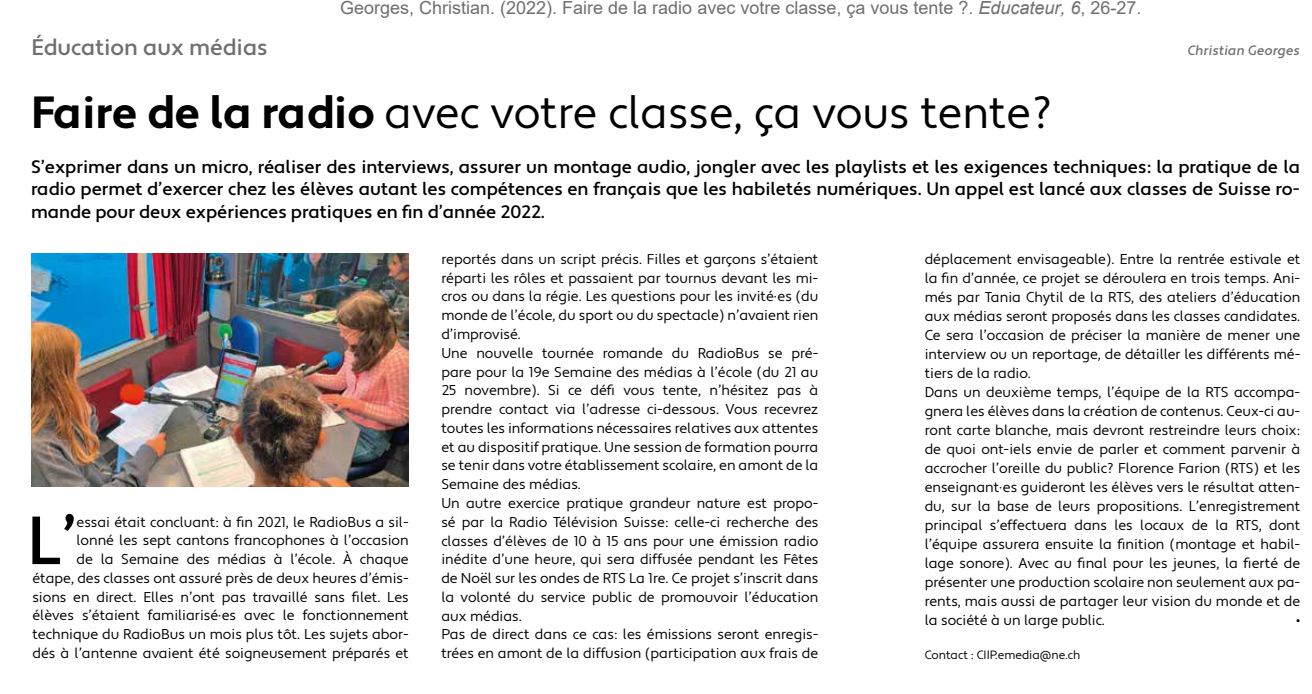
<style>
.page{position:relative;width:1312px;height:694px;background:#fff}
.page>*{position:absolute;margin:0;border:0;box-sizing:border-box;transform-origin:0 0}
.t1{font:500 67.8px "Apertura";color:#000}
.t2{font:45px "Apertura";color:#000}
.t3{font:500 22.5px "Apertura";color:#706f6f}
.t4{font:500 18px/22.5px "Apertura";color:#000;text-align:justify}
.t5{font:18px "Arial";color:#6f6f6e}
.t6{font:14.25px/18.8px "Apertura";color:#000}
.t7{font:13.5px "Apertura Medium Obliq";color:#706f6f}
.t8{font:12px "Apertura";color:#000}
.s1{font-style:italic}
.s2{font-weight:700}
.s3{color:#fff}
</style>
<div class="page">
<img style="left:32px;top:253px;width:377px;height:233px">
<p class="t5" style="left:340px;top:-4px;width:803px">Georges, Christian. (2022). Faire de la radio avec votre classe, ça vous tente ?. <span class="s1">Educateur, 6</span>, 26-27.</p>
<h3 class="t3" style="left:31px;top:34px;width:238px">Éducation aux médias</h3>
<p class="t7" style="left:1188px;top:43px;width:114px">Christian Georges</p>
<h2 class="t2" style="left:31px;top:85px;width:1022px"><span class="s2">Faire de la radio</span> avec votre classe, <span class="s3">ça vous tente ?</span></h2>
<p class="t4" style="left:31px;top:156px;width:1270px">S’exprimer dans un micro, réaliser des interviews, assurer un montage audio, jongler avec les playlists et les exigences techniques: la pratique de la radio permet d’exercer chez les élèves autant les compétences en français que les habiletés numériques. Un appel est lancé aux classes de Suisse ro&shy;mande pour deux expériences pratiques en fin d’année 2022.</p>
<p class="t6" style="left:925px;top:250px;width:377px">déplacement envisageable). Entre la rentrée estivale et la fin d’année, ce projet se déroulera en trois temps. Ani&shy;més par Tania Chytil de la RTS, des ateliers d’éducation aux médias seront proposés dans les classes candidates.<br>Ce sera l’occasion de préciser la manière de mener une interview ou un reportage, de détailler les différents mé&shy;tiers de la radio.<br>Dans un deuxième temps, l’équipe de la RTS accompa&shy;gnera les élèves dans la création de contenus. Ceux-ci au&shy;ront carte blanche, mais devront restreindre leurs choix: de quoi ont-iels envie de parler et comment parvenir à accrocher l’oreille du public? Florence Farion (RTS) et les enseignant·es guideront les élèves vers le résultat atten&shy;du, sur la base de leurs propositions. L’enregistrement principal s’effectuera dans les locaux de la RTS, dont l’équipe assurera ensuite la finition (montage et habil&shy;lage sonore). Avec au final pour les jeunes, la fierté de présenter une production scolaire non seulement aux pa&shy;rents, mais aussi de partager leur vision du monde et de la société à un large public.</p>
<p class="t6" style="left:441px;top:250px;width:379px">reportés dans un script précis. Filles et garçons s’étaient réparti les rôles et passaient par tournus devant les mi&shy;cros ou dans la régie. Les questions pour les invité·es (du monde de l’école, du sport ou du spectacle) n’avaient rien d’improvisé.<br>Une nouvelle tournée romande du RadioBus se pré&shy;pare pour la 19e Semaine des médias à l’école (du 21 au 25 novembre). Si ce défi vous tente, n’hésitez pas à prendre contact via l’adresse ci-dessous. Vous recevrez toutes les informations nécessaires relatives aux attentes et au dispositif pratique. Une session de formation pourra se tenir dans votre établissement scolaire, en amont de la Semaine des médias.<br>Un autre exercice pratique grandeur nature est propo&shy;sé par la Radio Télévision Suisse: celle-ci recherche des classes d’élèves de 10 à 15 ans pour une émission radio inédite d’une heure, qui sera diffusée pendant les Fêtes de Noël sur les ondes de RTS La 1re. Ce projet s’inscrit dans la volonté du service public de promouvoir l’éducation aux médias.<br>Pas de direct dans ce cas: les émissions seront enregis&shy;trées en amont de la diffusion (participation aux frais de</p>
<h1 class="t1" style="left:27px;top:499px;width:51px">L’</h1>
<p class="t6" style="left:32px;top:512px;width:378px;text-align:right">essai était concluant: à fin 2021, le RadioBus a sil-<br>lonné les sept cantons francophones à l’occasion<br>de la Semaine des médias à l’école. À chaque étape, des classes ont assuré près de deux heures d’émis&shy;sions en direct. Elles n’ont pas travaillé sans filet. Les élèves s’étaient familiarisé·es avec le fonctionnement technique du RadioBus un mois plus tôt. Les sujets abor&shy;dés à l’antenne avaient été soigneusement préparés et</p>
<p class="t6" style="left:1296px;top:610px;width:6px">•</p>
<p class="t8" style="left:925px;top:646px;width:157px">Contact : CIIP.emedia@ne.ch</p>
</div>
